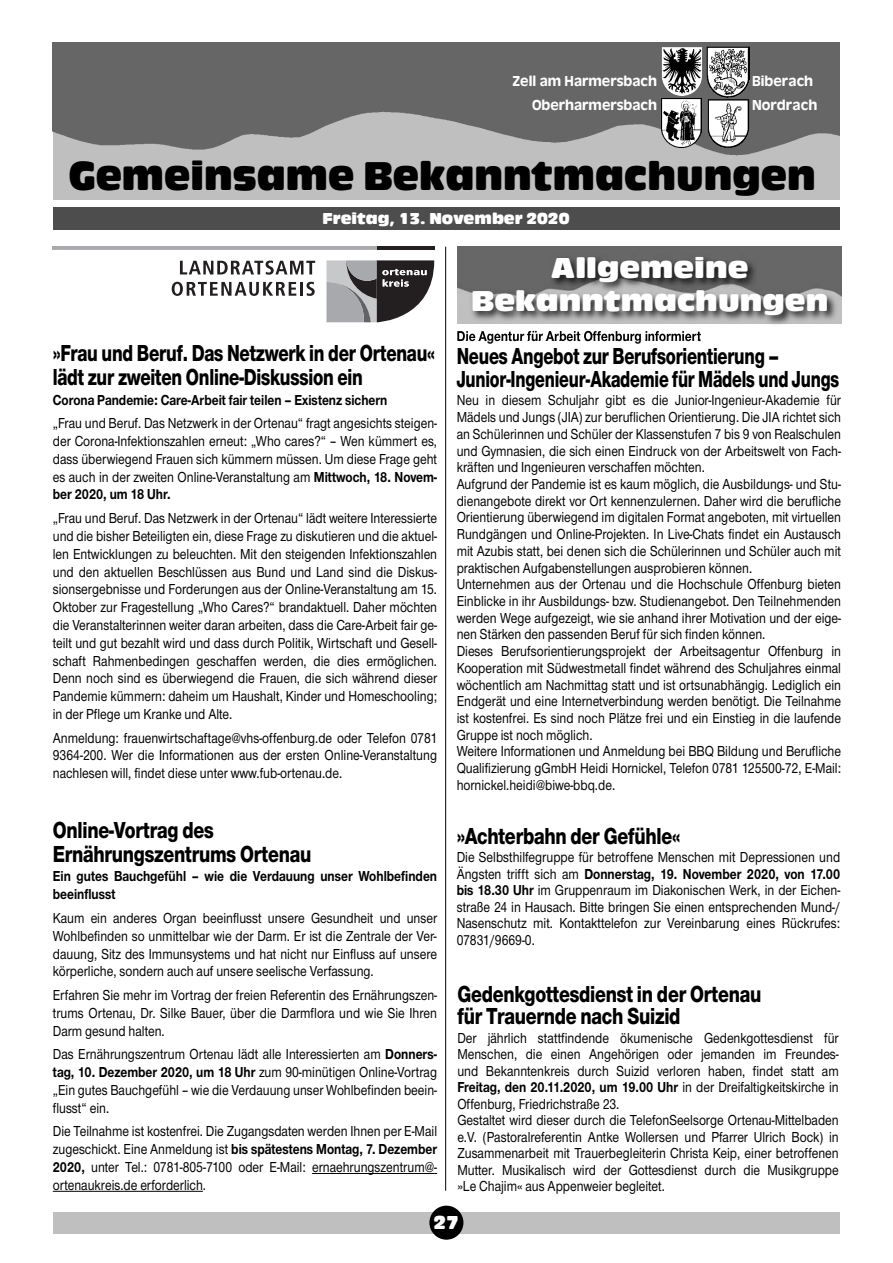
<style>
.page{position:relative;width:893px;height:1263px;background:#fff}
.page>*{position:absolute;margin:0;border:0;box-sizing:border-box;transform-origin:0 0}
.t1{font:42px "Antique Olive T Compact Ro 1";color:#000;scale:.95 1}
.t2{font:30px "Antique Olive T Compact Ro 1";color:#fff;scale:1.05 1}
.t3{font:800 24px/23.9px "Nimbus Sans Novus T";letter-spacing:-.01em;color:#000;scale:.8 1}
.t4{font:800 24px/22.6px "Nimbus Sans Novus T";letter-spacing:-.01em;color:#000;scale:.74 1}
.t5{font:800 24px/23.9px "Nimbus Sans Novus T";letter-spacing:-.01em;color:#000;scale:.76 1}
.t6{font:19.5px "Antique Olive T Compact Ro 1";color:#fff}
.t7{font:16.5px "Antique Olive T Compact Ro 1";color:#fff}
.t8{font:500 15px/17.9px "Nimbus Sans Novus T";color:#000;text-align:justify;scale:.85 1}
.t9{font:700 15px/17.9px "Nimbus Sans Novus T";color:#000;scale:.85 1}
.t10{font:15px "Antique Olive T Medium Ro 1";color:#fff}
.s1{font-weight:700}
</style>
<div class="page">
<div style="left:53px;top:1212px;width:786px;height:21px;background:#bfbfbf"></div>
<div style="left:429px;top:1206px;width:34px;height:34px;background:#000;border-radius:50%"></div>
<hr style="left:445px;top:247px;width:1px;height:944px;background:#000">
<div style="left:53px;top:43px;width:786px;height:157px;background:#bfbfbf"></div>
<img style="left:53px;top:43px;width:786px;height:113px">
<img style="left:706px;top:47px;width:44px;height:101px">
<img style="left:661px;top:98px;width:40px;height:50px">
<img style="left:662px;top:47px;width:40px;height:49px">
<div style="left:53px;top:207px;width:786px;height:23px;background:#4d4d4d"></div>
<hr style="left:312px;top:1173px;width:122px;height:1px;background:#000">
<hr style="left:53px;top:1191px;width:150px;height:1px;background:#000">
<svg style="left:326px;top:260px;width:108px;height:62px;background:#7e7c7e"></svg>
<svg style="left:180px;top:261px;width:135px;height:14px"></svg>
<svg style="left:172px;top:282px;width:124px;height:14px"></svg>
<hr style="left:300px;top:282px;width:3px;height:14px;background:#231f20">
<svg style="left:307px;top:282px;width:8px;height:14px"></svg>
<svg style="left:53px;top:247px;width:324px;height:3px"></svg>
<hr style="left:377px;top:247px;width:57px;height:3px;background:#231f20">
<img style="left:457px;top:303px;width:385px;height:37px">
<img style="left:457px;top:331px;width:105px;height:9px">
<img style="left:457px;top:248px;width:385px;height:55px">
<p class="t10" style="left:513px;top:73px;width:146px">Zell am Harmersbach</p>
<p class="t10" style="left:752px;top:73px;width:63px">Biberach</p>
<p class="t10" style="left:532px;top:97px;width:127px">Oberharmersbach</p>
<p class="t10" style="left:752px;top:97px;width:67px">Nordrach</p>
<p class="t1" style="left:69px;top:161px;width:788px">Gemeinsame Bekanntmachungen</p>
<p class="t7" style="left:323px;top:212px;width:248px">Freitag, 13. November 2020</p>
<p class="t5" style="left:53px;top:343px;width:505px">»Frau und Beruf. Das Netzwerk in der Ortenau« lädt zur zweiten Online-Diskussion ein</p>
<p class="t9" style="left:53px;top:392px;width:395px">Corona Pandemie: Care-Arbeit fair teilen – Existenz sichern</p>
<p class="t8" style="left:53px;top:416px;width:454px">„Frau und Beruf. Das Netzwerk in der Ortenau“ fragt angesichts steigen&shy;der Corona-Infektionszahlen erneut: „Who cares?“ – Wen kümmert es, dass überwiegend Frauen sich kümmern müssen. Um diese Frage geht es auch in der zweiten Online-Veranstaltung am <span class="s1">Mittwoch, 18. Novem&shy;ber 2020, um 18 Uhr.</span></p>
<p class="t8" style="left:53px;top:511px;width:454px">„Frau und Beruf. Das Netzwerk in der Ortenau“ lädt weitere Interessierte und die bisher Beteiligten ein, diese Frage zu diskutieren und die aktuel&shy;len Entwicklungen zu beleuchten. Mit den steigenden Infektionszahlen und den aktuellen Beschlüssen aus Bund und Land sind die Diskus&shy;sionsergebnisse und Forderungen aus der Online-Veranstaltung am 15.<br>Oktober zur Fragestellung „Who Cares?“ brandaktuell. Daher möchten die Veranstalterinnen weiter daran arbeiten, dass die Care-Arbeit fair ge&shy;teilt und gut bezahlt wird und dass durch Politik, Wirtschaft und Gesell&shy;schaft Rahmenbedingen geschaffen werden, die dies ermöglichen.<br>Denn noch sind es überwiegend die Frauen, die sich während dieser Pandemie kümmern: daheim um Haushalt, Kinder und Homeschooling; in der Pflege um Kranke und Alte.</p>
<p class="t8" style="left:53px;top:730px;width:454px">Anmeldung: frauenwirtschaftage@vhs-offenburg.de oder Telefon 0781<br>9364-200. Wer die Informationen aus der ersten Online-Veranstaltung nachlesen will, findet diese unter www.fub-ortenau.de.</p>
<p class="t3" style="left:53px;top:820px;width:325px">Online-Vortrag des<br>Ernährungszentrums Ortenau</p>
<p class="t9" style="left:53px;top:869px;width:454px">Ein gutes Bauchgefühl – wie die Verdauung unser Wohlbefinden beeinflusst</p>
<p class="t8" style="left:53px;top:910px;width:454px">Kaum ein anderes Organ beeinflusst unsere Gesundheit und unser Wohlbefinden so unmittelbar wie der Darm. Er ist die Zentrale der Ver&shy;dauung, Sitz des Immunsystems und hat nicht nur Einfluss auf unsere körperliche, sondern auch auf unsere seelische Verfassung.</p>
<p class="t8" style="left:53px;top:987px;width:454px">Erfahren Sie mehr im Vortrag der freien Referentin des Ernährungszen&shy;trums Ortenau, Dr. Silke Bauer, über die Darmflora und wie Sie Ihren Darm gesund halten.</p>
<p class="t8" style="left:53px;top:1047px;width:454px">Das Ernährungszentrum Ortenau lädt alle Interessierten am <span class="s1">Donners&shy;tag, 10. Dezember 2020, um 18 Uhr</span> zum 90-minütigen Online-Vortrag „Ein gutes Bauchgefühl – wie die Verdauung unser Wohlbefinden beein&shy;flusst“ ein.</p>
<p class="t8" style="left:53px;top:1124px;width:454px">Die Teilnahme ist kostenfrei. Die Zugangsdaten werden Ihnen per E-Mail zugeschickt. Eine Anmeldung ist <span class="s1">bis spätestens Montag, 7. Dezember 2020,</span> unter Tel.: 0781-805-7100 oder E-Mail: ernaehrungszentrum@ - ortenaukreis.de erforderlich.</p>
<p class="t2" style="left:551px;top:257px;width:190px">Allgemeine</p>
<p class="t2" style="left:471px;top:290px;width:342px">Bekanntmachungen</p>
<p class="t9" style="left:457px;top:329px;width:289px">Die Agentur für Arbeit Offenburg informiert</p>
<p class="t4" style="left:457px;top:347px;width:518px">Neues Angebot zur Berufsorientierung –<br>Junior-Ingenieur-Akademie für Mädels und Jungs</p>
<p class="t8" style="left:457px;top:394px;width:454px;line-height:16.6px">Neu in diesem Schuljahr gibt es die Junior-Ingenieur-Akademie für Mädels und Jungs (JIA) zur beruflichen Orientierung. Die JIA richtet sich an Schülerinnen und Schüler der Klassenstufen 7 bis 9 von Realschulen und Gymnasien, die sich einen Eindruck von der Arbeitswelt von Fach&shy;kräften und Ingenieuren verschaffen möchten.</p>
<p class="t8" style="left:457px;top:477px;width:454px;line-height:16.6px">Aufgrund der Pandemie ist es kaum möglich, die Ausbildungs- und Stu&shy;dienangebote direkt vor Ort kennenzulernen. Daher wird die berufliche Orientierung überwiegend im digitalen Format angeboten, mit virtuellen Rundgängen und Online-Projekten. In Live-Chats findet ein Austausch mit Azubis statt, bei denen sich die Schülerinnen und Schüler auch mit praktischen Aufgabenstellungen ausprobieren können.</p>
<p class="t8" style="left:457px;top:577px;width:454px;line-height:16.6px">Unternehmen aus der Ortenau und die Hochschule Offenburg bieten Einblicke in ihr Ausbildungs- bzw. Studienangebot. Den Teilnehmenden werden Wege aufgezeigt, wie sie anhand ihrer Motivation und der eige&shy;nen Stärken den passenden Beruf für sich finden können.</p>
<p class="t8" style="left:457px;top:644px;width:454px;line-height:16.6px">Dieses Berufsorientierungsprojekt der Arbeitsagentur Offenburg in Kooperation mit Südwestmetall findet während des Schuljahres einmal wöchentlich am Nachmittag statt und ist ortsunabhängig. Lediglich ein Endgerät und eine Internetverbindung werden benötigt. Die Teilnahme ist kostenfrei. Es sind noch Plätze frei und ein Einstieg in die laufende Gruppe ist noch möglich.</p>
<p class="t8" style="left:457px;top:744px;width:454px;line-height:16.6px">Weitere Informationen und Anmeldung bei BBQ Bildung und Berufliche Qualifizierung gGmbH Heidi Hornickel, Telefon 0781 125500-72, E-Mail: hornickel.heidi@biwe-bbq.de.</p>
<p class="t3" style="left:457px;top:826px;width:281px">»Achterbahn der Gefühle«</p>
<p class="t8" style="left:457px;top:851px;width:453px;line-height:16.5px">Die Selbsthilfegruppe für betroffene Menschen mit Depressionen und Ängsten trifft sich am <span class="s1">Donnerstag, 19. November 2020, von 17.00 bis 18.30 Uhr</span> im Gruppenraum im Diakonischen Werk, in der Eichen&shy;straße 24 in Hausach. Bitte bringen Sie einen entsprechenden Mund-/ Nasenschutz mit. Kontakttelefon zur Vereinbarung eines Rückrufes:<br>07831/9669-0.</p>
<p class="t3" style="left:457px;top:984px;width:381px;line-height:22.5px">Gedenkgottesdienst in der Ortenau für Trauernde nach Suizid</p>
<p class="t8" style="left:457px;top:1031px;width:450px;line-height:16.5px">Der jährlich stattfindende ökumenische Gedenkgottesdienst für Menschen, die einen Angehörigen oder jemanden im Freundes&shy;und Bekanntenkreis durch Suizid verloren haben, findet statt am <span class="s1">Freitag, den 20.11.2020, um 19.00 Uhr</span> in der Dreifaltigkeitskirche in Offenburg, Friedrichstraße 23.</p>
<p class="t8" style="left:457px;top:1113px;width:450px;line-height:16.5px">Gestaltet wird dieser durch die TelefonSeelsorge Ortenau-Mittelbaden e.V. (Pastoralreferentin Antke Wollersen und Pfarrer Ulrich Bock) in Zusammenarbeit mit Trauerbegleiterin Christa Keip, einer betroffenen Mutter. Musikalisch wird der Gottesdienst durch die Musikgruppe »Le Chajim« aus Appenweier begleitet.</p>
<p class="t6" style="left:433px;top:1215px;width:27px">27</p>
</div>
